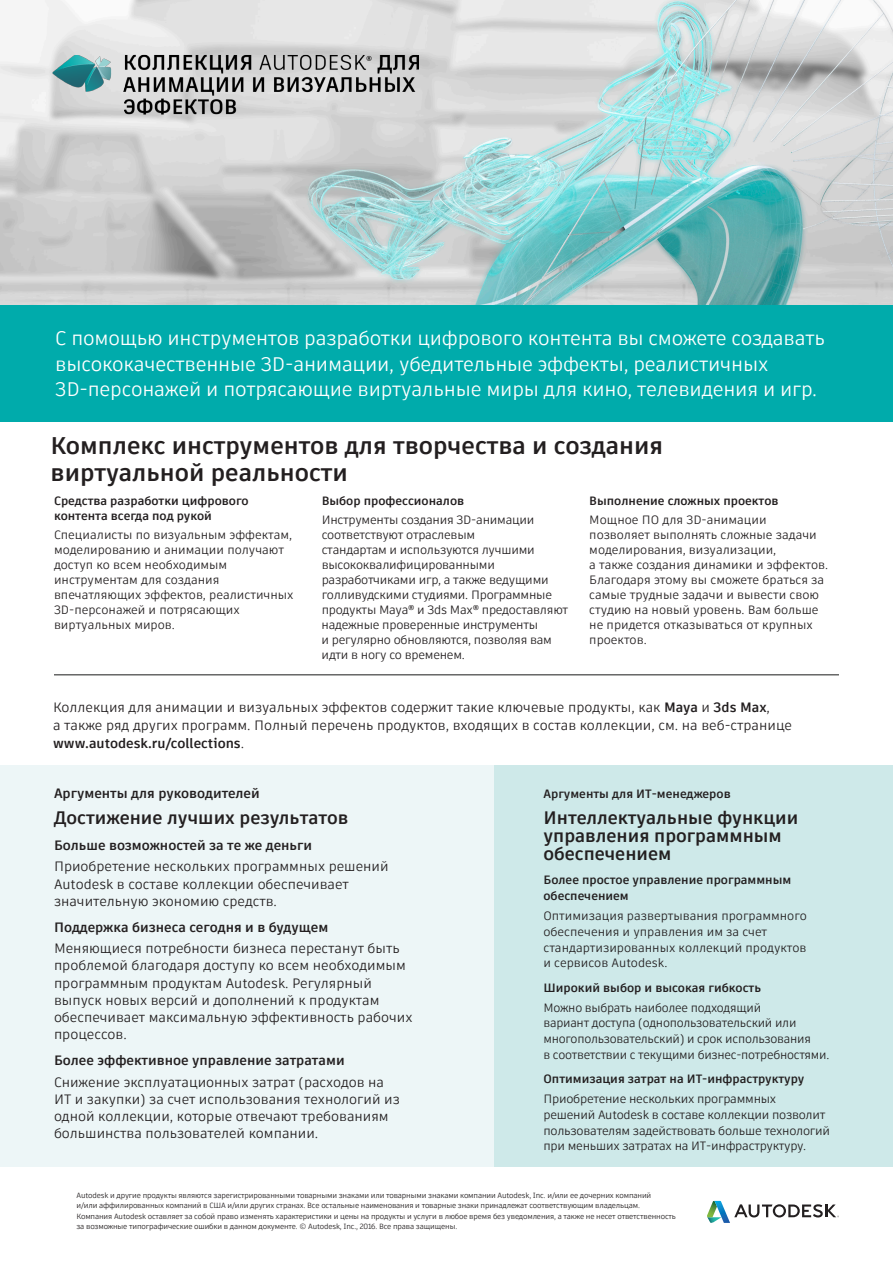
<style>
.page{position:relative;width:893px;height:1263px;background:#fff}
.page>*{position:absolute;margin:0;border:0;box-sizing:border-box;transform-origin:0 0}
.t1{font:700 24px/27px "Artifakt Element Off";color:#231f20}
.t2{font:19.5px/25.5px "Artifakt Element Off";letter-spacing:-.01em;color:#fff}
.t3{font:700 18px/18px "Artifakt Element Off";color:#231f20}
.t4{font:13.5px/17.2px "Artifakt Element Off";color:#231f20}
.t5{font:700 13.5px "Artifakt Element Off";color:#231f20}
.t6{font:12px/15px "Artifakt Element Off";letter-spacing:-.02em;color:#231f20}
.t7{font:12px/15px "Artifakt Element Off";color:#231f20}
.t8{font:700 12px/15.8px "Artifakt Element Off";color:#231f20}
.t9{font:7.5px/10.5px "Artifakt Element Off";letter-spacing:-.02em;color:#231f20}
.s1{font-weight:700}
</style>
<div class="page">
<img style="left:0;top:0;width:893px;height:305px">
<div style="left:0;top:765px;width:893px;height:402px;background:#edf6f7"></div>
<div style="left:494px;top:765px;width:399px;height:402px;background:#cee9e9"></div>
<div style="left:0;top:305px;width:893px;height:116px;background:#00abab"></div>
<hr style="left:54px;top:674px;width:785px;height:1px;background:#666766">
<img style="left:48px;top:43px;width:520px;height:98px">
<svg style="left:707px;top:1201px;width:132px;height:22px"></svg>
<h2 class="t2" style="left:55px;top:326px;width:771px">С помощью инструментов разработки цифрового контента вы сможете создавать высококачественные 3D-анимации, убедительные эффекты, реалистичных<br>3D-персонажей и потрясающие виртуальные миры для кино, телевидения и игр.</h2>
<h1 class="t1" style="left:51px;top:432px;width:614px">Комплекс инструментов для творчества и создания виртуальной реальности</h1>
<p class="t8" style="left:54px;top:493px;width:196px;line-height:15px">Средства разработки цифрового контента всегда под рукой</p>
<p class="t7" style="left:54px;top:527px;width:241px">Специалисты по визуальным эффектам, моделированию и анимации получают доступ ко всем необходимым инструментам для создания впечатляющих эффектов, реалистичных<br>3D-персонажей и потрясающих виртуальных миров.</p>
<p class="t8" style="left:322px;top:492px;width:144px">Выбор профессионалов</p>
<p class="t6" style="left:322px;top:512px;width:248px">Инструменты создания 3D-анимации соответствуют отраслевым<br>стандартам и используются лучшими высококвалифицированными разработчиками игр, а также ведущими голливудскими студиями. Программные продукты Maya<sup>®</sup> и 3ds Max<sup>®</sup> предоставляют надежные проверенные инструменты<br>и регулярно обновляются, позволяя вам идти в ногу со временем.</p>
<p class="t8" style="left:589px;top:492px;width:191px">Выполнение сложных проектов</p>
<p class="t7" style="left:589px;top:512px;width:240px">Мощное ПО для 3D-анимации позволяет выполнять сложные задачи моделирования, визуализации,<br>а также создания динамики и эффектов.<br>Благодаря этому вы сможете браться за самые трудные задачи и вывести свою студию на новый уровень. Вам больше не придется отказываться от крупных проектов.</p>
<p class="t4" style="left:53px;top:698px;width:740px;line-height:18px">Коллекция для анимации и визуальных эффектов содержит такие ключевые продукты, как <span class="s1">Maya</span> и <span class="s1">3ds Max</span>,<br>а также ряд других программ. Полный перечень продуктов, входящих в состав коллекции, см. на веб-странице <span class="s1">www.autodesk.ru/collections</span>.</p>
<p class="t5" style="left:54px;top:783px;width:207px">Аргументы для руководителей</p>
<h3 class="t3" style="left:54px;top:809px;width:296px">Достижение лучших результатов</h3>
<p class="t5" style="left:54px;top:836px;width:260px">Больше возможностей за те же деньги</p>
<p class="t4" style="left:54px;top:858px;width:336px">Приобретение нескольких программных решений<br>Autodesk в составе коллекции обеспечивает значительную экономию средств.</p>
<p class="t5" style="left:54px;top:917px;width:276px">Поддержка бизнеса сегодня и в будущем</p>
<p class="t4" style="left:54px;top:940px;width:360px">Меняющиеся потребности бизнеса перестанут быть проблемой благодаря доступу ко всем необходимым программным продуктам Autodesk. Регулярный выпуск новых версий и дополнений к продуктам обеспечивает максимальную эффективность рабочих процессов.</p>
<p class="t5" style="left:54px;top:1051px;width:292px">Более эффективное управление затратами</p>
<p class="t4" style="left:54px;top:1073px;width:347px">Снижение эксплуатационных затрат (расходов на ИТ и закупки) за счет использования технологий из одной коллекции, которые отвечают требованиям большинства пользователей компании.</p>
<p class="t8" style="left:543px;top:785px;width:189px">Аргументы для ИТ-менеджеров</p>
<h3 class="t3" style="left:543px;top:809px;width:256px">Интеллектуальные функции управления программным обеспечением</h3>
<p class="t8" style="left:543px;top:872px;width:249px">Более простое управление программным обеспечением</p>
<p class="t7" style="left:543px;top:908px;width:265px;line-height:15.8px">Оптимизация развертывания программного обеспечения и управления им за счет стандартизированных коллекций продуктов и сервисов Autodesk.</p>
<p class="t8" style="left:543px;top:979px;width:219px">Широкий выбор и высокая гибкость</p>
<p class="t6" style="left:543px;top:999px;width:287px;line-height:15.8px">Можно выбрать наиболее подходящий<br>вариант доступа (однопользовательский или многопользовательский) и срок использования<br>в соответствии с текущими бизнес-потребностями.</p>
<p class="t8" style="left:543px;top:1071px;width:262px">Оптимизация затрат на ИТ-инфраструктуру</p>
<p class="t6" style="left:543px;top:1091px;width:288px;line-height:15.8px">Приобретение нескольких программных решений Autodesk в составе коллекции позволит пользователям задействовать больше технологий при меньших затратах на ИТ-инфраструктуру.</p>
<p class="t9" style="left:77px;top:1190px;width:601px">Autodesk и другие продукты являются зарегистрированными товарными знаками или товарными знаками компании Autodesk, Inc. и/или ее дочерних компаний<br>и/или аффилированных компаний в США и/или других странах. Все остальные наименования и товарные знаки принадлежат соответствующим владельцам.<br>Компания Autodesk оставляет за собой право изменять характеристики и цены на продукты и услуги в любое время без уведомления, а также не несет ответственность за возможные типографические ошибки в данном документе. © Autodesk, Inc., 2016. Все права защищены.</p>
</div>
